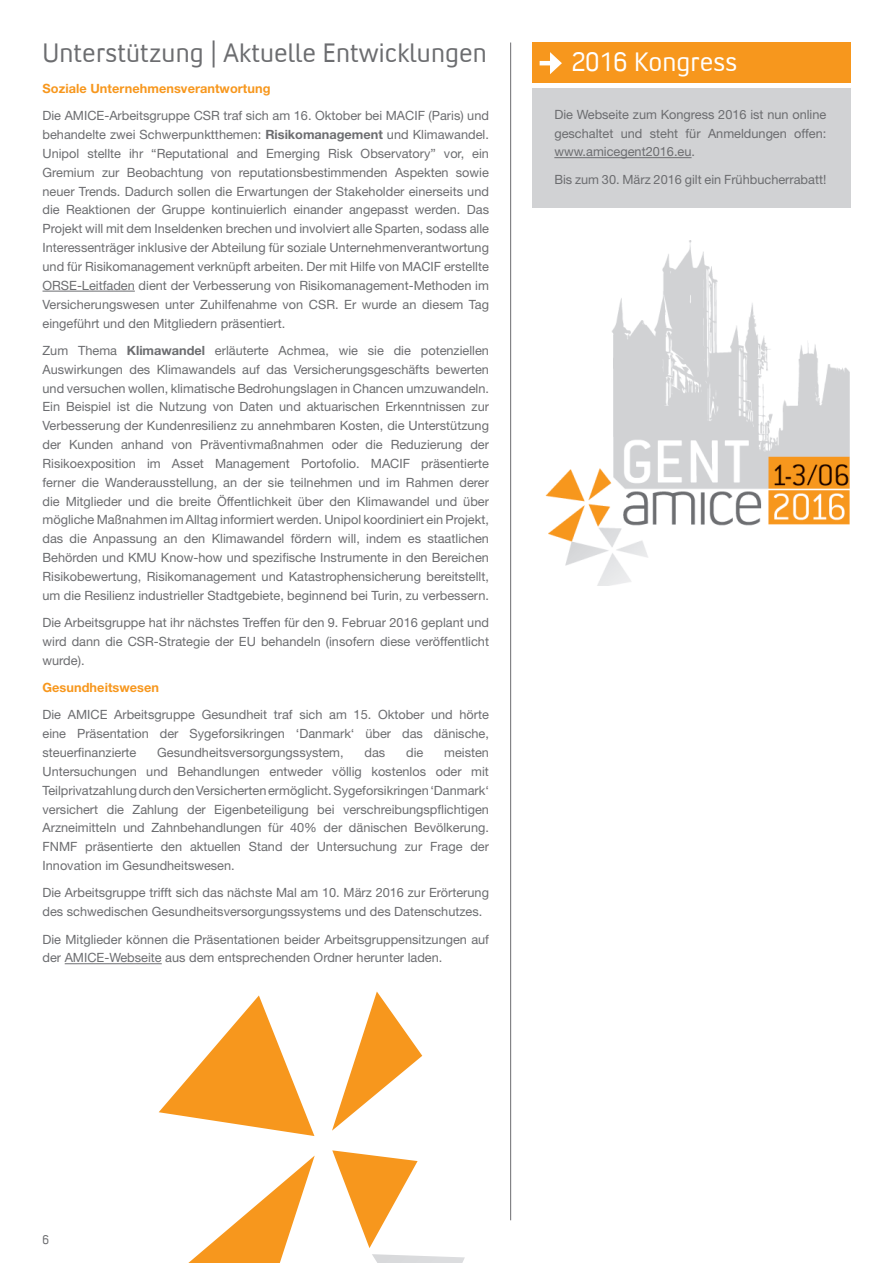
<style>
.page{position:relative;width:893px;height:1263px;background:#fff}
.page>*{position:absolute;margin:0;border:0;box-sizing:border-box;transform-origin:0 0}
.Amice_TITEL{font:27px "Convection";letter-spacing:.005em;color:#6c6d70}
.Amice_TITEL-2{font:27px "Convection";letter-spacing:.005em;color:#fff}
.Amice_body_copy{font:12.75px/18.9px "Helvetica Neue LT Std";color:#6c6d70;text-align:justify}
.Amice_ORANGE{font:700 12.75px "Helvetica Neue LT Std";letter-spacing:.005em;color:#f7971d}
.t1{font:12.75px "Convection";color:#6c6d70}
.s1{font-weight:700}
</style>
<div class="page">
<svg style="left:159px;top:995px;width:155px;height:141px"></svg>
<svg style="left:332px;top:991px;width:90px;height:140px"></svg>
<svg style="left:188px;top:1155px;width:127px;height:108px"></svg>
<svg style="left:332px;top:1150px;width:86px;height:98px"></svg>
<svg style="left:372px;top:1254px;width:93px;height:9px"></svg>
<hr style="left:43px;top:291px;width:92px;height:1px;background:#6c6d70">
<hr style="left:65px;top:963px;width:97px;height:1px;background:#6c6d70">
<hr style="left:510px;top:43px;width:1px;height:1177px;background:#6c6d70">
<div style="left:531px;top:88px;width:319px;height:120px;background:#d1d2d4"></div>
<div style="left:531px;top:43px;width:319px;height:40px;background:#f7971d"></div>
<hr style="left:554px;top:157px;width:137px;height:1px;background:#6c6d70">
<img style="left:545px;top:240px;width:305px;height:346px">
<hr style="left:540px;top:61px;width:14px;height:4px;background:#fff">
<svg style="left:550px;top:52px;width:12px;height:22px"></svg>
<p class="Amice_TITEL" style="left:43px;top:36px;width:446px">Unterstützung | Aktuelle Entwicklungen</p>
<p class="Amice_ORANGE" style="left:43px;top:81px;width:230px">Soziale Unternehmensverantwortung</p>
<p class="Amice_body_copy" style="left:43px;top:106px;width:448px">Die AMICE-Arbeitsgruppe CSR traf sich am 16. Oktober bei MACIF (Paris) und behandelte zwei Schwerpunktthemen: <span class="s1">Risikomanagement</span> und Klimawandel.<br>Unipol stellte ihr “Reputational and Emerging Risk Observatory” vor, ein Gremium zur Beobachtung von reputationsbestimmenden Aspekten sowie neuer Trends. Dadurch sollen die Erwartungen der Stakeholder einerseits und die Reaktionen der Gruppe kontinuierlich einander angepasst werden. Das Projekt will mit dem Inseldenken brechen und involviert alle Sparten, sodass alle Interessenträger inklusive der Abteilung für soziale Unternehmenverantwortung und für Risikomanagement verknüpft arbeiten. Der mit Hilfe von MACIF erstellte ORSE-Leitfaden dient der Verbesserung von Risikomanagement-Methoden im Versicherungswesen unter Zuhilfenahme von CSR. Er wurde an diesem Tag eingeführt und den Mitgliedern präsentiert.</p>
<p class="Amice_body_copy" style="left:43px;top:341px;width:448px">Zum Thema <span class="s1">Klimawandel</span> erläuterte Achmea, wie sie die potenziellen Auswirkungen des Klimawandels auf das Versicherungsgeschäfts bewerten und versuchen wollen, klimatische Bedrohungslagen in Chancen umzuwandeln.<br>Ein Beispiel ist die Nutzung von Daten und aktuarischen Erkenntnissen zur Verbesserung der Kundenresilienz zu annehmbaren Kosten, die Unterstützung der Kunden anhand von Präventivmaßnahmen oder die Reduzierung der Risikoexposition im Asset Management Portofolio. MACIF präsentierte ferner die Wanderausstellung, an der sie teilnehmen und im Rahmen derer die Mitglieder und die breite Öffentlichkeit über den Klimawandel und über mögliche Maßnahmen im Alltag informiert werden. Unipol koordiniert ein Projekt, das die Anpassung an den Klimawandel fördern will, indem es staatlichen Behörden und KMU Know-how und spezifische Instrumente in den Bereichen Risikobewertung, Risikomanagement und Katastrophensicherung bereitstellt, um die Resilienz industrieller Stadtgebiete, beginnend bei Turin, zu verbessern.</p>
<p class="Amice_body_copy" style="left:43px;top:613px;width:448px">Die Arbeitsgruppe hat ihr nächstes Treffen für den 9. Februar 2016 geplant und wird dann die CSR-Strategie der EU behandeln (insofern diese veröffentlicht wurde).</p>
<p class="Amice_ORANGE" style="left:43px;top:680px;width:118px">Gesundheitswesen</p>
<p class="Amice_body_copy" style="left:43px;top:705px;width:448px">Die AMICE Arbeitsgruppe Gesundheit traf sich am 15. Oktober und hörte eine Präsentation der Sygeforsikringen ‘Danmark‘ über das dänische, steuerfinanzierte</p>
<p class="Amice_body_copy" style="left:157px;top:743px;width:188px">Gesundheitsversorgungssystem,</p>
<p class="Amice_body_copy" style="left:365px;top:743px;width:22px">das</p>
<p class="Amice_body_copy" style="left:406px;top:743px;width:19px">die</p>
<p class="Amice_body_copy" style="left:43px;top:743px;width:448px;text-indent:402px">meisten Untersuchungen und Behandlungen entweder völlig kostenlos oder mit Teilprivatzahlung durch den Versicherten ermöglicht. Sygeforsikringen ‘Danmark‘ versichert die Zahlung der Eigenbeteiligung bei verschreibungspflichtigen Arzneimitteln und Zahnbehandlungen für 40% der dänischen Bevölkerung.<br>FNMF präsentierte den aktuellen Stand der Untersuchung zur Frage der Innovation im Gesundheitswesen.</p>
<p class="Amice_body_copy" style="left:43px;top:883px;width:448px">Die Arbeitsgruppe trifft sich das nächste Mal am 10. März 2016 zur Erörterung des schwedischen Gesundheitsversorgungssystems und des Datenschutzes.</p>
<p class="Amice_body_copy" style="left:43px;top:929px;width:448px">Die Mitglieder können die Präsentationen beider Arbeitsgruppensitzungen auf der AMICE-Webseite aus dem entsprechenden Ordner herunter laden.</p>
<p class="Amice_TITEL-2" style="left:572px;top:44px;width:167px">2016 Kongress</p>
<p class="Amice_body_copy" style="left:554px;top:105px;width:274px">Die Webseite zum Kongress 2016 ist nun online geschaltet und steht für Anmeldungen offen: www.amicegent2016.eu.</p>
<p class="Amice_body_copy" style="left:554px;top:170px;width:273px">Bis zum 30. März 2016 gilt ein Frühbucherrabatt!</p>
<p class="t1" style="left:43px;top:1231px;width:8px">6</p>
</div>
